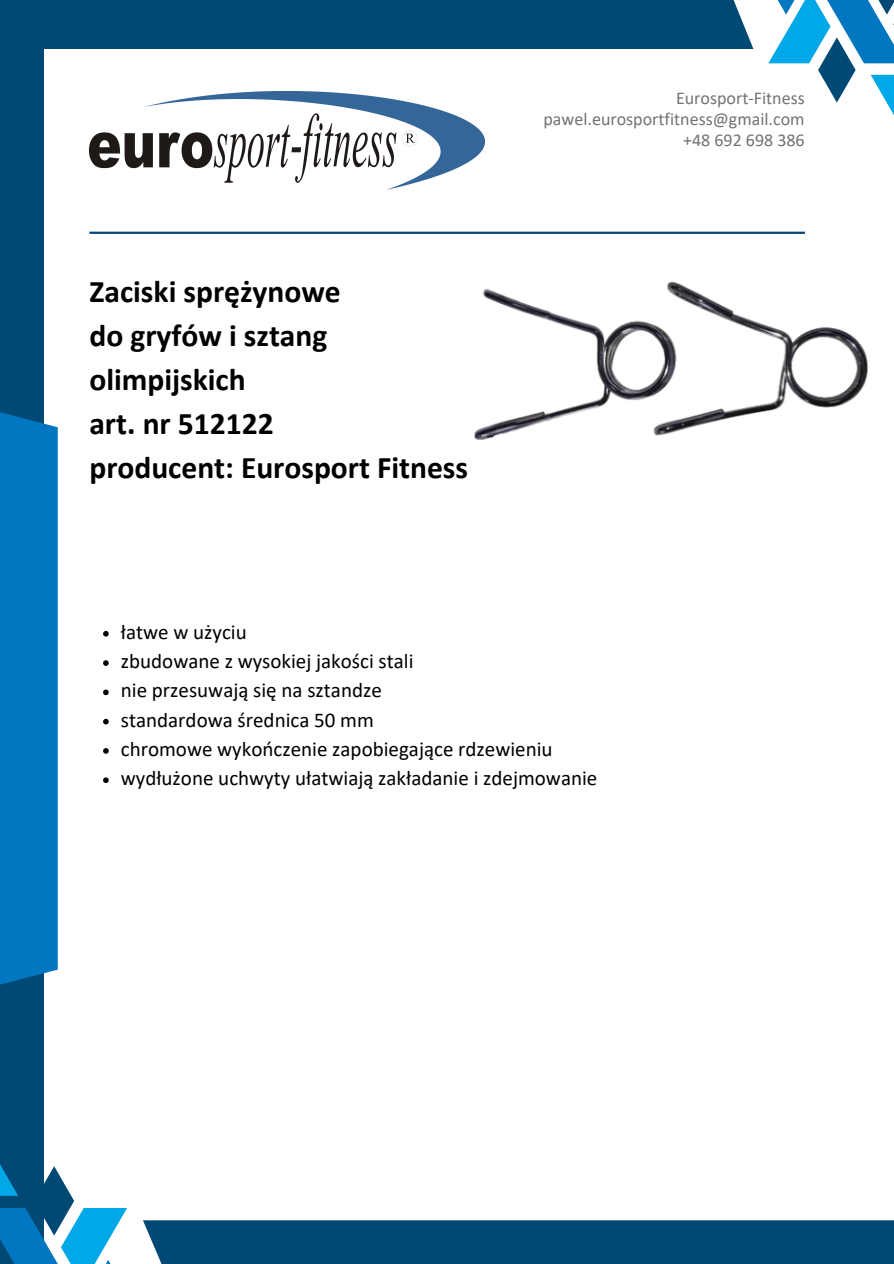
<style>
.page{position:relative;width:894px;height:1264px;background:#fff}
.page>*{position:absolute;margin:0;border:0;box-sizing:border-box;transform-origin:0 0}
.t1{font:700 31.5px/44px "Calibri";color:#000}
.t2{font:21px "Calibri";color:#000}
.t3{font:18px "Calibri";color:#737373}
</style>
<div class="page">
<svg style="left:768px;top:0;width:126px;height:115px"></svg>
<div style="left:0;top:40px;width:44px;height:1223px;background:#014975"></div>
<svg style="left:0;top:1164px;width:127px;height:99px"></svg>
<hr style="left:89px;top:232px;width:715px;height:2px;background:#014975">
<div style="left:0;top:0;width:753px;height:49px;background:#014975"></div>
<div style="left:143px;top:1220px;width:750px;height:43px;background:#014975"></div>
<div style="left:0;top:404px;width:58px;height:588px;background:#0077c0"></div>
<img style="left:89px;top:91px;width:370px;height:98px">
<img style="left:447px;top:117px;width:421px;height:323px">
<svg style="left:103px;top:631px;width:6px;height:5px"></svg>
<svg style="left:103px;top:660px;width:6px;height:6px"></svg>
<svg style="left:103px;top:689px;width:6px;height:6px"></svg>
<svg style="left:103px;top:718px;width:6px;height:6px"></svg>
<svg style="left:103px;top:748px;width:6px;height:5px"></svg>
<svg style="left:103px;top:777px;width:6px;height:6px"></svg>
<p class="t1" style="left:89px;top:272px;width:253px">Zaciski sprężynowe</p>
<p class="t1" style="left:89px;top:316px;width:239px">do gryfów i sztang olimpijskich</p>
<p class="t1" style="left:89px;top:404px;width:186px">art. nr 512122</p>
<p class="t1" style="left:89px;top:447px;width:380px">producent: Eurosport Fitness</p>
<p class="t3" style="left:675px;top:91px;width:130px">Eurosport-Fitness</p>
<p class="t3" style="left:543px;top:111px;width:263px">pawel.eurosportfitness@gmail.com</p>
<p class="t3" style="left:683px;top:132px;width:123px">+48 692 698 386</p>
<p class="t2" style="left:121px;top:623px;width:127px">łatwe w użyciu</p>
<p class="t2" style="left:121px;top:652px;width:294px">zbudowane z wysokiej jakości stali</p>
<p class="t2" style="left:121px;top:681px;width:262px">nie przesuwają się na sztandze</p>
<p class="t2" style="left:121px;top:711px;width:254px">standardowa średnica 50 mm</p>
<p class="t2" style="left:121px;top:740px;width:433px">chromowe wykończenie zapobiegające rdzewieniu</p>
<p class="t2" style="left:121px;top:769px;width:478px">wydłużone uchwyty ułatwiają zakładanie i zdejmowanie</p>
</div>
